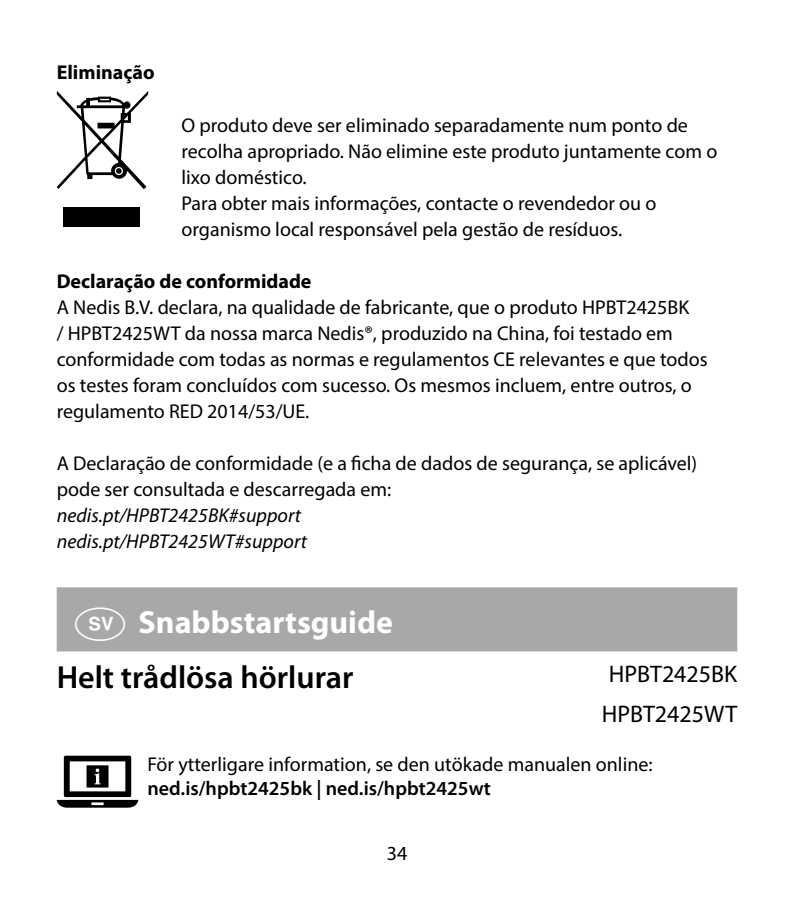
<style>
.page{position:relative;width:794px;height:908px;background:#fff}
.page>*{position:absolute;margin:0;border:0;box-sizing:border-box;transform-origin:0 0}
.t1{font:600 32px/55.2px "Myriad Pro";color:#000}
.t2{font:24px/40px "Myriad Pro";color:#000}
.t3{font:20px/26px "Myriad Pro";color:#000}
.t4{font:italic 20px/26px "Myriad Pro";color:#000}
.t5{font:600 20px "Myriad Pro";color:#000}
.t6{font:700 20px "Myriad Pro";color:#000}
.s1{font-family:"manualise countrycodes";font-weight:400;font-size:48px;color:#fff}
.s2{font-weight:700;color:#fff}
</style>
<div class="page">
<div style="left:57px;top:587px;width:680px;height:64px;background:#a8a8a7"></div>
<svg style="left:57px;top:91px;width:91px;height:98px"></svg>
<div style="left:63px;top:207px;width:77px;height:20px;background:#000"></div>
<svg style="left:57px;top:755px;width:81px;height:52px"></svg>
<p class="t6" style="left:57px;top:60px;width:99px">Eliminação</p>
<p class="t3" style="left:181px;top:111px;width:537px">O produto deve ser eliminado separadamente num ponto de recolha apropriado. Não elimine este produto juntamente com o lixo doméstico.<br>Para obter mais informações, contacte o revendedor ou o organismo local responsável pela gestão de resíduos.</p>
<p class="t6" style="left:57px;top:268px;width:256px">Declaração de conformidade</p>
<p class="t3" style="left:57px;top:293px;width:652px">A Nedis B.V. declara, na qualidade de fabricante, que o produto HPBT2425BK<br>/ HPBT2425WT da nossa marca Nedis®, produzido na China, foi testado em conformidade com todas as normas e regulamentos CE relevantes e que todos os testes foram concluídos com sucesso. Os mesmos incluem, entre outros, o regulamento RED 2014/53/UE.</p>
<p class="t3" style="left:57px;top:449px;width:642px">A Declaração de conformidade (e a ficha de dados de segurança, se aplicável) pode ser consultada e descarregada em:</p>
<p class="t4" style="left:57px;top:501px;width:252px">nedis.pt/HPBT2425BK#support nedis.pt/HPBT2425WT#support</p>
<h1 class="t1" style="left:57px;top:593px;width:338px;text-indent:11px"><span class="s1">e</span> <span class="s2">Snabbstartsguide<br></span>Helt trådlösa hörlurar</h1>
<p class="t2" style="left:602px;top:653px;width:137px">HPBT2425BK<br>HPBT2425WT</p>
<p class="t3" style="left:147px;top:750px;width:506px">För ytterligare information, se den utökade manualen online:</p>
<p class="t5" style="left:147px;top:775px;width:345px">ned.is/hpbt2425bk | ned.is/hpbt2425wt</p>
<p class="t3" style="left:387px;top:839px;width:22px">34</p>
</div>
